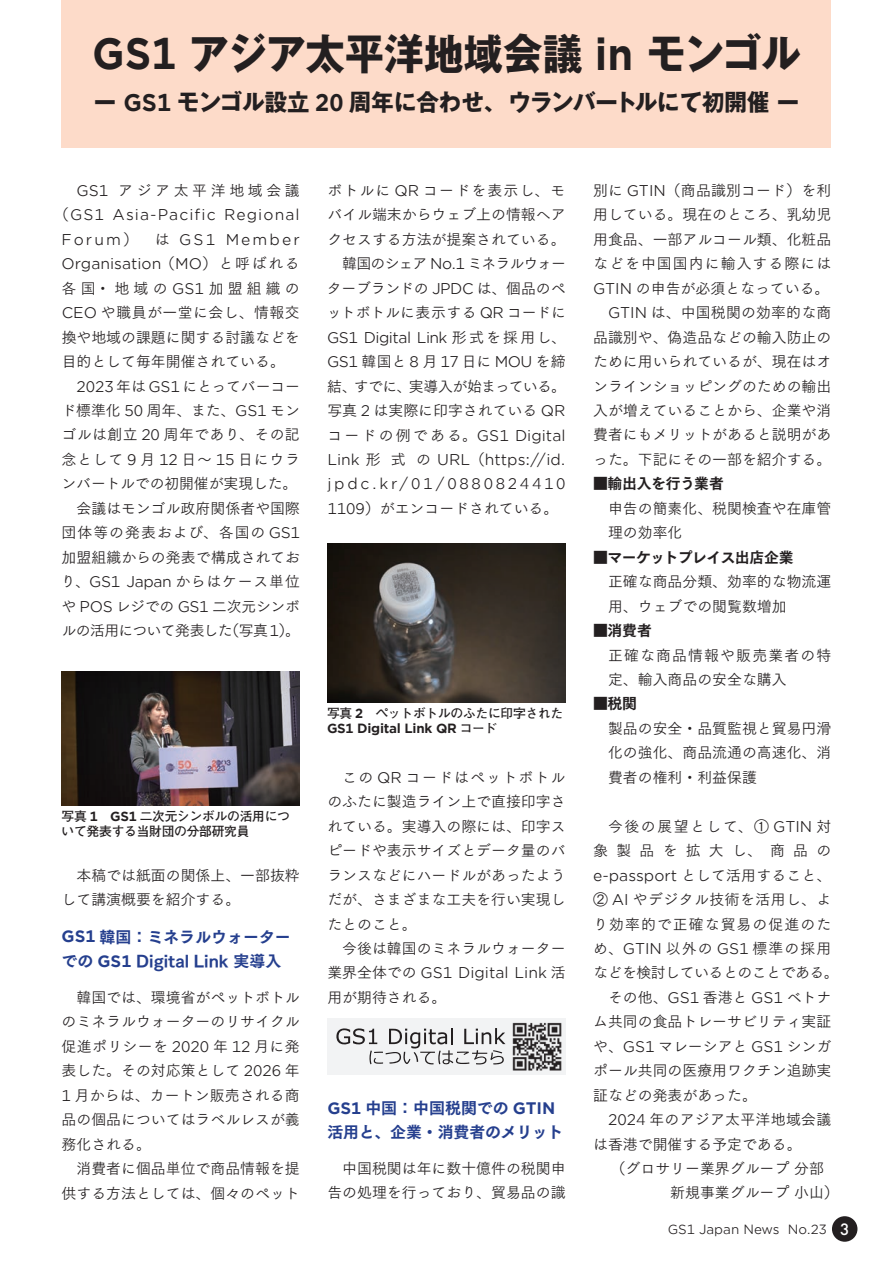
<style>
.page{position:relative;width:893px;height:1263px;background:#fff}
.page>*{position:absolute;margin:0;border:0;box-sizing:border-box;transform-origin:0 0}
.t1{font:700 42.45px "Gothic MB101 Pr 6 N";color:#231f20;scale:.93 1}
.t2{font:700 23.4px "Gothic MB101 Pr 6 N";color:#231f20;scale:.96 1}
.t3{font:15.9px/24.5px "Tsuku Go Pro E";color:#253f8e}
.t4{font:14.85px/24.5px "Tsuku Go Pro R";color:#231f20}
.t5{font:14.85px/24.5px "Gotham Office";color:#231f20;text-align:justify}
.t6{font:14.85px/24.5px "Gotham Office";letter-spacing:.07em;color:#231f20;text-align:center}
.t7{font:14.85px/24.5px "Gotham Office";letter-spacing:-.035em;color:#231f20}
.t8{font:14.85px "Tsuku Go Pro E";letter-spacing:-.025em;color:#231f20}
.t9{font:14.85px/24.5px "Tsuku Go Pro R";letter-spacing:.555em;color:#231f20}
.t10{font:14.85px/24.5px "Tsuku Go Pro R";letter-spacing:.075em;color:#231f20}
.t11{font:14.85px "Tsuku Go Pro R";letter-spacing:.245em;color:#231f20}
.t12{font:700 12.75px/14.9px "Futo Go B101 Pr 6 N";letter-spacing:-.02em;color:#231f20}
.t13{font:700 12.75px "Gotham Office";letter-spacing:-.02em;color:#231f20}
.t14{font:12.75px "Gotham Office";color:#231f20}
.s1{font-family:"Gotham Office"}
.s2{font-family:"Tsuku Go Pro R"}
.s3{font-family:"Gotham Office";font-weight:700}
.s4{font-family:"Futo Go B101 Pr 6 N"}
.s5{font-family:"Futura";font-weight:500;font-size:15.15px;color:#fff}
</style>
<div class="page">
<div style="left:62px;top:0;width:769px;height:148px;background:#fddbc9"></div>
<img style="left:62px;top:672px;width:238px;height:133px">
<img style="left:327px;top:544px;width:238px;height:158px">
<div style="left:327px;top:1018px;width:239px;height:57px;background:#f2f3f4"></div>
<img style="left:512px;top:1022px;width:50px;height:49px">
<svg style="left:336px;top:1028px;width:169px;height:36px"></svg>
<div style="left:832px;top:1216px;width:25px;height:26px;background:#231f20;border-radius:50%"></div>
<h1 class="t1" style="left:92px;top:18px;width:763px"><span class="s1">GS1</span> アジア太平洋地域会議 <span class="s1">in</span> モンゴル</h1>
<h2 class="t2" style="left:94px;top:83px;width:736px">ー <span class="s1">GS1</span> モンゴル設立 <span class="s1">20</span> 周年に合わせ、ウランバートルにて初開催ー</h2>
<p class="t11" style="left:77px;top:178px;width:225px"><span class="s1">GS1</span> アジア太平洋地域会議</p>
<p class="t6" style="left:54px;top:202px;width:247px"><span class="s2">（</span>GS1 Asia-Pacific Regional<br>Forum<span class="s2">） は</span> GS1 Member<br>Organisation <span class="s2">（</span>MO<span class="s2">）と呼ばれる</span></p>
<p class="t4" style="left:62px;top:274px;width:240px;text-align:justify">各国・地域の<span class="s1">GS1</span>加盟組織の<span class="s1">CEO</span> や職員が一堂に会し、情報交換や地域の課題に関する討議などを目的として毎年開催されている。</p>
<p class="t4" style="left:61px;top:372px;width:241px;text-indent:16px"><span class="s1">2023</span> 年は <span class="s1">GS1</span> にとってバーコード標準化 <span class="s1">50</span> 周年、また、<span class="s1">GS1</span> モンゴルは創立 <span class="s1">20</span> 周年であり、その記念として <span class="s1">9</span> 月 <span class="s1">12</span> 日～ <span class="s1">15</span> 日にウランバートルでの初開催が実現した。　会議はモンゴル政府関係者や国際団体等の発表および、各国の <span class="s1">GS1</span>加盟組織からの発表で構成されており、<span class="s1">GS1 Japan</span> からはケース単位や <span class="s1">POS</span> レジでの <span class="s1">GS1</span> 二次元シンボルの活用について発表した（写真<span class="s1">1</span>）。</p>
<p class="t12" style="left:62px;top:808px;width:230px">写真 <span class="s1">1 GS1</span> 二次元シンボルの活用について発表する当財団の分部研究員</p>
<p class="t4" style="left:62px;top:861px;width:240px">　本稿では紙面の関係上、一部抜粋して講演概要を紹介する。</p>
<p class="t3" style="left:62px;top:923px;width:231px"><span class="s3">GS1</span> 韓国：ミネラルウォーターでの <span class="s3">GS1</span> Digital Link 実導入</p>
<p class="t4" style="left:62px;top:983px;width:240px">　韓国では、環境省がペットボトルのミネラルウォーターのリサイクル促進ポリシーを <span class="s1">2020</span> 年 <span class="s1">12</span> 月に発表した。その対応策として <span class="s1">2026</span> 年<br><span class="s1">1</span> 月からは、カートン販売される商品の個品についてはラベルレスが義務化される。<br>　消費者に個品単位で商品情報を提供する方法としては、個々のペット</p>
<p class="t4" style="left:327px;top:177px;width:241px;text-align:justify">ボトルに <span class="s1">QR</span> コードを表示し、モバイル端末からウェブ上の情報へアクセスする方法が提案されている。　韓国のシェア <span class="s1">No.1</span> ミネラルウォーターブランドの <span class="s1">JPDC</span> は、個品のペットボトルに表示する <span class="s1">QR</span> コードに</p>
<p class="t7" style="left:327px;top:325px;width:240px">GS1 Digital Link <span class="s2">形式を採用し、<br></span>GS1 <span class="s2">韓国と</span> 8 <span class="s2">月</span> 17 <span class="s2">日に</span> MOU <span class="s2">を締</span></p>
<p class="t4" style="left:327px;top:372px;width:240px">結、すでに、実導入が始まっている。写真 <span class="s1">2</span> は実際に印字されている <span class="s1">QR</span></p>
<p class="t5" style="left:327px;top:422px;width:240px"><span class="s2">コードの例である。</span>GS1 Digital Link <span class="s2">形 式 の</span> URL<span class="s2">（</span>https://id. jpdc.kr/01/0880824410</p>
<p class="t4" style="left:327px;top:494px;width:232px"><span class="s1">1109</span>）がエンコードされている。</p>
<p class="t12" style="left:327px;top:705px;width:238px">写真 <span class="s1">2</span>　ペットボトルのふたに印字された</p>
<p class="t13" style="left:327px;top:719px;width:172px">GS1 Digital Link QR <span class="s4">コード</span></p>
<p class="t4" style="left:327px;top:763px;width:240px">　この <span class="s1">QR</span> コードはペットボトルのふたに製造ライン上で直接印字されている。実導入の際には、印字スピードや表示サイズとデータ量のバランスなどにハードルがあったようだが、さまざまな工夫を行い実現したとのこと。<br>　今後は韓国のミネラルウォーター</p>
<p class="t5" style="left:327px;top:960px;width:240px"><span class="s2">業界全体での</span> GS1 Digital Link <span class="s2">活</span></p>
<p class="t4" style="left:327px;top:983px;width:121px">用が期待される。</p>
<p class="t3" style="left:327px;top:1094px;width:237px"><span class="s3">GS1</span> 中国：中国税関での <span class="s3">GTIN</span>活用と、企業・消費者のメリット</p>
<p class="t4" style="left:327px;top:1154px;width:240px">　中国税関は年に数十億件の税関申告の処理を行っており、貿易品の識</p>
<p class="t4" style="left:593px;top:177px;width:240px;text-align:right">別に <span class="s1">GTIN</span>（商品識別コード）を利用している。現在のところ、乳幼児用食品、一部アルコール類、化粧品などを中国国内に輸入する際には<br><span class="s1">GTIN</span> の申告が必須となっている。<br><span class="s1">GTIN</span> は、中国税関の効率的な商品識別や、偽造品などの輸入防止のために用いられているが、現在はオンラインショッピングのための輸出入が増えていることから、企業や消費者にもメリットがあると説明があった。下記にその一部を紹介する。</p>
<p class="t8" style="left:593px;top:470px;width:132px">■輸出入を行う業者</p>
<p class="t4" style="left:608px;top:494px;width:225px">申告の簡素化、税関検査や在庫管理の効率化</p>
<p class="t8" style="left:593px;top:544px;width:202px">■マーケットプレイス出店企業</p>
<p class="t4" style="left:608px;top:568px;width:225px">正確な商品分類、効率的な物流運用、ウェブでの閲覧数増加</p>
<p class="t8" style="left:593px;top:617px;width:60px">■消費者</p>
<p class="t10" style="left:608px;top:641px;width:225px">正確な商品情報や販売業者の特定、輸入商品の安全な購入</p>
<p class="t8" style="left:593px;top:690px;width:46px">■税関</p>
<p class="t4" style="left:608px;top:714px;width:225px;text-align:justify">製品の安全・品質監視と貿易円滑化の強化、商品流通の高速化、消費者の権利・利益保護</p>
<p class="t9" style="left:593px;top:812px;width:240px">　今後の展望として、① <span class="s1">GTIN</span> 対象製品を拡大し、商品の</p>
<p class="t5" style="left:593px;top:862px;width:240px">e-passport <span class="s2">として活用すること、</span></p>
<p class="t4" style="left:593px;top:886px;width:247px">② <span class="s1">AI</span> やデジタル技術を活用し、より効率的で正確な貿易の促進のため、<span class="s1">GTIN</span> 以外の <span class="s1">GS1</span> 標準の採用などを検討しているとのことである。　その他、<span class="s1">GS1</span> 香港と <span class="s1">GS1</span> ベトナム共同の食品トレーサビリティ実証や、<span class="s1">GS1</span> マレーシアと <span class="s1">GS1</span> シンガポール共同の医療用ワクチン追跡実証などの発表があった。</p>
<p class="t4" style="left:593px;top:1106px;width:240px;text-indent:15px"><span class="s1">2024</span> 年のアジア太平洋地域会議は香港で開催する予定である。</p>
<p class="t4" style="left:670px;top:1155px;width:170px;text-indent:-60px">（グロサリー業界グループ分部新規事業グループ小山）</p>
<p class="t14" style="left:668px;top:1220px;width:183px">GS1 Japan News No.23 <span class="s5">3</span></p>
</div>
